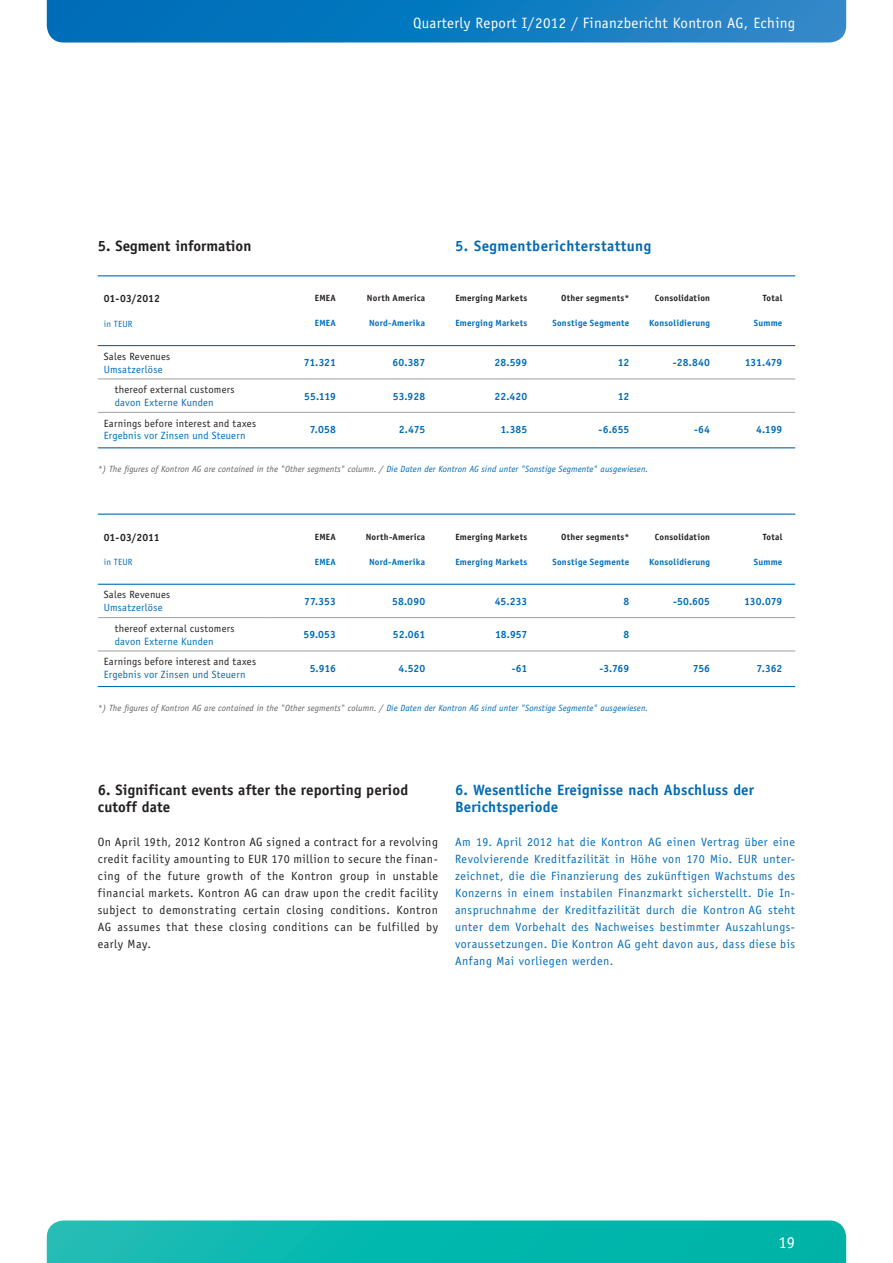
<style>
.page{position:relative;width:893px;height:1263px;background:#fff}
.page>*{position:absolute;margin:0;border:0;box-sizing:border-box;transform-origin:0 0}
.t1{font:16.5px "Officina Sans";color:#fff}
.t2{font:700 15px/17px "Officina Sans";letter-spacing:.01em;color:#231f20}
.t3{font:700 15px/17px "Officina Sans";letter-spacing:.01em;color:#006bb6}
.t4{font:15px "Officina Sans";letter-spacing:.02em;color:#fff}
.t5{font:700 15px "Officina Sans";letter-spacing:.03em;color:#006bb6}
.t6{font:12px/17px "Officina Sans";letter-spacing:.04em;color:#006bb6;text-align:justify}
.t7{font:12px/17px "Officina Sans";letter-spacing:.04em;color:#231f20;text-align:justify}
.t8{font:700 10.5px "Officina Sans";color:#006bb6}
.t9{font:10.5px "Officina Sans";letter-spacing:.02em;color:#231f20}
.t10{font:10.5px "Officina Sans";letter-spacing:.02em;color:#006bb6}
.t11{font:700 10.5px "Officina Sans";color:#231f20}
.t12{font:italic 9px "Officina Sans";letter-spacing:.01em;color:#636366}
.t13{font:700 9px "Officina Sans";letter-spacing:.025em;color:#006bb6}
.t14{font:700 9px "Officina Sans";letter-spacing:.025em;color:#231f20}
.t15{font:9px "Officina Sans";letter-spacing:.02em;color:#006bb6}
.s1{color:#006bb6}
</style>
<div class="page">
<svg style="left:47px;top:0;width:799px;height:43px;background:#127bc0"></svg>
<svg style="left:47px;top:1220px;width:799px;height:43px;background:#0bb8ae"></svg>
<hr style="left:98px;top:345px;width:625px;height:1px;background:#006bb6">
<hr style="left:723px;top:345px;width:72px;height:1px;background:#006bb6">
<hr style="left:98px;top:379px;width:697px;height:1px;background:#9d9fa2">
<hr style="left:98px;top:412px;width:170px;height:1px;background:#9d9fa2">
<hr style="left:723px;top:412px;width:72px;height:1px;background:#9d9fa2">
<hr style="left:268px;top:412px;width:374px;height:1px;background:#9d9fa2">
<hr style="left:642px;top:412px;width:81px;height:1px;background:#9d9fa2">
<hr style="left:98px;top:447px;width:170px;height:1px;background:#006bb6">
<hr style="left:723px;top:447px;width:72px;height:1px;background:#006bb6">
<hr style="left:268px;top:447px;width:374px;height:1px;background:#006bb6">
<hr style="left:642px;top:447px;width:81px;height:1px;background:#006bb6">
<hr style="left:98px;top:584px;width:625px;height:1px;background:#006bb6">
<hr style="left:723px;top:584px;width:72px;height:1px;background:#006bb6">
<hr style="left:98px;top:617px;width:170px;height:1px;background:#9d9fa2">
<hr style="left:98px;top:651px;width:170px;height:1px;background:#9d9fa2">
<hr style="left:98px;top:686px;width:170px;height:1px;background:#006bb6">
<hr style="left:268px;top:617px;width:527px;height:1px;background:#9d9fa2">
<hr style="left:723px;top:651px;width:72px;height:1px;background:#9d9fa2">
<hr style="left:268px;top:651px;width:374px;height:1px;background:#9d9fa2">
<hr style="left:642px;top:651px;width:81px;height:1px;background:#9d9fa2">
<hr style="left:268px;top:686px;width:455px;height:1px;background:#006bb6">
<hr style="left:723px;top:686px;width:72px;height:1px;background:#006bb6">
<hr style="left:98px;top:275px;width:697px;height:1px;background:#006bb6">
<hr style="left:98px;top:514px;width:697px;height:1px;background:#006bb6">
<p class="t4" style="left:413px;top:17px;width:383px">Quarterly Report I/2012 / Finanzbericht Kontron AG, Eching</p>
<p class="t2" style="left:98px;top:239px;width:155px">5. Segment information</p>
<p class="t5" style="left:455px;top:240px;width:198px">5. Segmentberichterstattung</p>
<p class="t11" style="left:104px;top:294px;width:58px">01-03/2012</p>
<p class="t15" style="left:104px;top:320px;width:30px">in TEUR</p>
<p class="t14" style="left:315px;top:294px;width:23px">EMEA</p>
<p class="t13" style="left:315px;top:320px;width:23px">EMEA</p>
<p class="t14" style="left:367px;top:294px;width:60px">North America</p>
<p class="t13" style="left:369px;top:320px;width:58px">Nord-Amerika</p>
<p class="t14" style="left:455px;top:294px;width:73px">Emerging Markets</p>
<p class="t13" style="left:455px;top:320px;width:73px">Emerging Markets</p>
<p class="t14" style="left:561px;top:294px;width:70px">Other segments*</p>
<p class="t13" style="left:552px;top:320px;width:78px">Sonstige Segmente</p>
<p class="t14" style="left:655px;top:294px;width:57px">Consolidation</p>
<p class="t13" style="left:649px;top:320px;width:62px">Konsolidierung</p>
<p class="t14" style="left:763px;top:294px;width:21px">Total</p>
<p class="t13" style="left:754px;top:320px;width:30px">Summe</p>
<p class="t9" style="left:104px;top:352px;width:68px">Sales Revenues</p>
<p class="t10" style="left:104px;top:365px;width:60px">Umsatzerlöse</p>
<p class="t9" style="left:115px;top:386px;width:121px">thereof external customers</p>
<p class="t10" style="left:115px;top:398px;width:100px">davon Externe Kunden</p>
<p class="t9" style="left:104px;top:419px;width:154px">Earnings before interest and taxes</p>
<p class="t10" style="left:104px;top:432px;width:143px">Ergebnis vor Zinsen und Steuern</p>
<p class="t8" style="left:304px;top:359px;width:34px">71.321</p>
<p class="t8" style="left:392px;top:359px;width:34px">60.387</p>
<p class="t8" style="left:494px;top:359px;width:34px">28.599</p>
<p class="t8" style="left:618px;top:359px;width:13px">12</p>
<p class="t8" style="left:673px;top:359px;width:39px">-28.840</p>
<p class="t8" style="left:745px;top:359px;width:39px">131.479</p>
<p class="t8" style="left:304px;top:392px;width:33px">55.119</p>
<p class="t8" style="left:393px;top:392px;width:34px">53.928</p>
<p class="t8" style="left:494px;top:392px;width:34px">22.420</p>
<p class="t8" style="left:618px;top:392px;width:13px">12</p>
<p class="t8" style="left:310px;top:426px;width:28px">7.058</p>
<p class="t8" style="left:399px;top:426px;width:28px">2.475</p>
<p class="t8" style="left:500px;top:426px;width:28px">1.385</p>
<p class="t8" style="left:598px;top:426px;width:32px">-6.655</p>
<p class="t8" style="left:694px;top:426px;width:18px">-64</p>
<p class="t8" style="left:756px;top:426px;width:28px">4.199</p>
<p class="t12" style="left:98px;top:465px;width:552px">*) The figures of Kontron AG are contained in the "Other segments" column. / <span class="s1">Die Daten der Kontron AG sind unter "Sonstige Segmente" ausgewiesen.</span></p>
<p class="t11" style="left:104px;top:533px;width:57px">01-03/2011</p>
<p class="t15" style="left:104px;top:559px;width:30px">in TEUR</p>
<p class="t14" style="left:315px;top:533px;width:23px">EMEA</p>
<p class="t13" style="left:315px;top:559px;width:23px">EMEA</p>
<p class="t14" style="left:366px;top:533px;width:61px">North-America</p>
<p class="t13" style="left:369px;top:559px;width:58px">Nord-Amerika</p>
<p class="t14" style="left:455px;top:533px;width:73px">Emerging Markets</p>
<p class="t13" style="left:455px;top:559px;width:73px">Emerging Markets</p>
<p class="t14" style="left:561px;top:533px;width:70px">Other segments*</p>
<p class="t13" style="left:552px;top:559px;width:78px">Sonstige Segmente</p>
<p class="t14" style="left:655px;top:533px;width:57px">Consolidation</p>
<p class="t13" style="left:649px;top:559px;width:62px">Konsolidierung</p>
<p class="t14" style="left:763px;top:533px;width:21px">Total</p>
<p class="t13" style="left:754px;top:559px;width:30px">Summe</p>
<p class="t9" style="left:104px;top:591px;width:68px">Sales Revenues</p>
<p class="t10" style="left:104px;top:604px;width:60px">Umsatzerlöse</p>
<p class="t9" style="left:115px;top:624px;width:121px">thereof external customers</p>
<p class="t10" style="left:115px;top:637px;width:100px">davon Externe Kunden</p>
<p class="t9" style="left:104px;top:658px;width:154px">Earnings before interest and taxes</p>
<p class="t10" style="left:104px;top:670px;width:143px">Ergebnis vor Zinsen und Steuern</p>
<p class="t8" style="left:304px;top:597px;width:33px">77.353</p>
<p class="t8" style="left:392px;top:597px;width:35px">58.090</p>
<p class="t8" style="left:495px;top:597px;width:34px">45.233</p>
<p class="t8" style="left:623px;top:597px;width:7px">8</p>
<p class="t8" style="left:673px;top:597px;width:38px">-50.605</p>
<p class="t8" style="left:744px;top:597px;width:40px">130.079</p>
<p class="t8" style="left:304px;top:631px;width:34px">59.053</p>
<p class="t8" style="left:393px;top:631px;width:34px">52.061</p>
<p class="t8" style="left:495px;top:631px;width:34px">18.957</p>
<p class="t8" style="left:623px;top:631px;width:7px">8</p>
<p class="t8" style="left:310px;top:664px;width:28px">5.916</p>
<p class="t8" style="left:398px;top:664px;width:28px">4.520</p>
<p class="t8" style="left:512px;top:664px;width:17px">-61</p>
<p class="t8" style="left:600px;top:664px;width:31px">-3.769</p>
<p class="t8" style="left:693px;top:664px;width:19px">756</p>
<p class="t8" style="left:756px;top:664px;width:27px">7.362</p>
<p class="t12" style="left:98px;top:704px;width:552px">*) The figures of Kontron AG are contained in the "Other segments" column. / <span class="s1">Die Daten der Kontron AG sind unter "Sonstige Segmente" ausgewiesen.</span></p>
<p class="t2" style="left:98px;top:783px;width:312px">6. Significant events after the reporting period cutoff date</p>
<p class="t7" style="left:98px;top:835px;width:342px">On April 19th, 2012 Kontron AG signed a contract for a revolving credit facility amounting to EUR 170 million to secure the finan&shy;cing of the future growth of the Kontron group in unstable financial markets. Kontron AG can draw upon the credit facility subject to demonstrating certain closing conditions. Kontron AG assumes that these closing conditions can be fulfilled by early May.</p>
<p class="t3" style="left:455px;top:783px;width:301px">6. Wesentliche Ereignisse nach Abschluss der<br>Berichtsperiode</p>
<p class="t6" style="left:455px;top:835px;width:342px">Am 19. April 2012 hat die Kontron AG einen Vertrag über eine Revolvierende Kreditfazilität in Höhe von 170 Mio. EUR unter&shy;zeichnet, die die Finanzierung des zukünftigen Wachstums des Konzerns in einem instabilen Finanzmarkt sicherstellt. Die In&shy;anspruchnahme der Kreditfazilität durch die Kontron AG steht unter dem Vorbehalt des Nachweises bestimmter Auszahlungs&shy;voraussetzungen. Die Kontron AG geht davon aus, dass diese bis Anfang Mai vorliegen werden.</p>
<h1 class="t1" style="left:778px;top:1236px;width:18px">19</h1>
</div>
